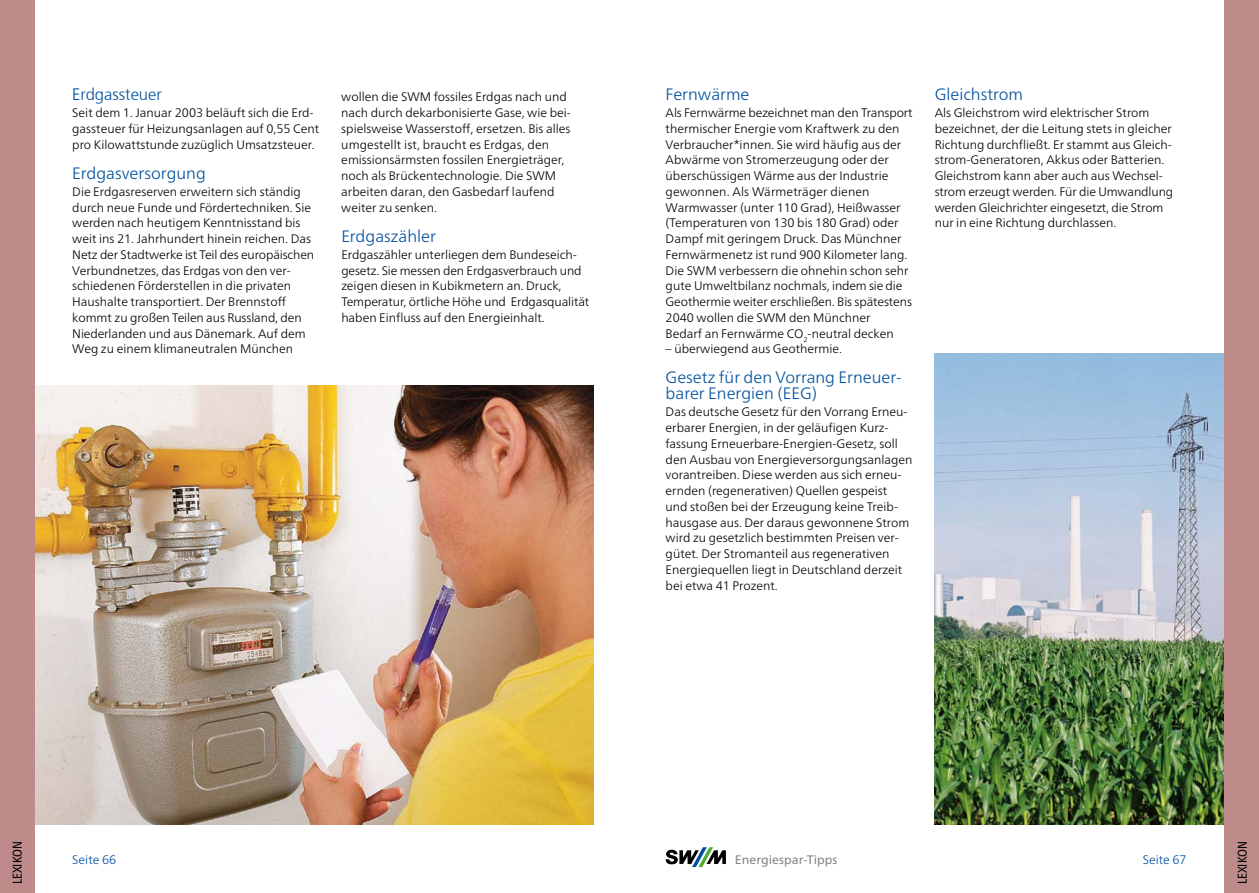
<style>
.page{position:relative;width:1259px;height:893px;background:#fff}
.page>*{position:absolute;margin:0;border:0;box-sizing:border-box;transform-origin:0 0}
.t1{font:300 16.5px/15.8px "Frutiger Neue LT Pro";color:#004f9f}
.t2{font:300 16.5px "Frutiger";color:#004f9f}
.t3{font:condensed 12.75px "Frutiger Neue LT Pro";color:#000}
.t4{font:300 12.3px/15.8px "Frutiger Neue LT Pro";color:#000}
.t5{font:12.3px "Frutiger Neue LT Pro";color:#878787}
.t6{font:300 12.3px "Frutiger Neue LT Pro";color:#004f9f}
</style>
<div class="page">
<svg style="left:665px;top:847px;width:61px;height:20px"></svg>
<img style="left:34px;top:386px;width:559px;height:439px">
<img style="left:934px;top:353px;width:291px;height:472px">
<div style="left:1225px;top:0;width:34px;height:893px;background:#be8b8a"></div>
<div style="left:0;top:0;width:34px;height:893px;background:#be8b8a"></div>
<h1 class="t2" style="left:72px;top:85px;width:91px">Erdgassteuer</h1>
<p class="t4" style="left:72px;top:105px;width:248px">Seit dem 1. Januar 2003 beläuft sich die Erd&shy;gassteuer für Heizungsanlagen auf 0,55 Cent pro Kilowattstunde zuzüglich Umsatzsteuer.</p>
<h1 class="t1" style="left:72px;top:165px;width:135px">Erdgasversorgung</h1>
<p class="t4" style="left:72px;top:183px;width:243px">Die Erdgasreserven erweitern sich ständig durch neue Funde und Fördertechniken. Sie werden nach heutigem Kenntnisstand bis weit ins 21. Jahrhundert hinein reichen. Das Netz der Stadtwerke ist Teil des europäischen Verbundnetzes, das Erdgas von den ver&shy;schiedenen Förderstellen in die privaten Haushalte transportiert. Der Brennstoff kommt zu großen Teilen aus Russland, den Niederlanden und aus Dänemark. Auf dem Weg zu einem klimaneutralen München</p>
<p class="t4" style="left:341px;top:89px;width:231px">wollen die SWM fossiles Erdgas nach und nach durch dekarbonisierte Gase, wie bei&shy;spielsweise Wasserstoff, ersetzen. Bis alles umgestellt ist, braucht es Erdgas, den emissionsärmsten fossilen Energieträger, noch als Brückentechnologie. Die SWM arbeiten daran, den Gasbedarf laufend weiter zu senken.</p>
<h1 class="t1" style="left:341px;top:228px;width:96px">Erdgaszähler</h1>
<p class="t4" style="left:341px;top:246px;width:249px">Erdgaszähler unterliegen dem Bundeseich&shy;gesetz. Sie messen den Erdgasverbrauch und zeigen diesen in Kubikmetern an. Druck, Temperatur, örtliche Höhe und Erdgasqualität haben Einfluss auf den Energieinhalt.</p>
<h1 class="t1" style="left:665px;top:86px;width:85px">Fernwärme</h1>
<p class="t4" style="left:665px;top:105px;width:248px">Als Fernwärme bezeichnet man den Transport thermischer Energie vom Kraftwerk zu den Verbraucher*innen. Sie wird häufig aus der Abwärme von Stromerzeugung oder der überschüssigen Wärme aus der Industrie gewonnen. Als Wärmeträger dienen Warmwasser (unter 110 Grad), Heißwasser (Temperaturen von 130 bis 180 Grad) oder Dampf mit geringem Druck. Das Münchner Fernwärmenetz ist rund 900 Kilometer lang.<br>Die SWM verbessern die ohnehin schon sehr gute Umweltbilanz nochmals, indem sie die Geothermie weiter erschließen. Bis spätestens 2040 wollen die SWM den Münchner<br>Bedarf an Fernwärme CO<sub>2</sub>-neutral decken</p>
<p class="t4" style="left:665px;top:341px;width:178px">– überwiegend aus Geothermie.</p>
<h1 class="t1" style="left:665px;top:369px;width:237px">Gesetz für den Vorrang Erneuer&shy;barer Energien (EEG)</h1>
<p class="t4" style="left:665px;top:404px;width:248px">Das deutsche Gesetz für den Vorrang Erneu&shy;erbarer Energien, in der geläufigen Kurz&shy;fassung Erneuerbare-Energien-Gesetz, soll den Ausbau von Energieversorgungsanlagen vorantreiben. Diese werden aus sich erneu&shy;ernden (regenerativen) Quellen gespeist<br>und stoßen bei der Erzeugung keine Treib&shy;hausgase aus. Der daraus gewonnene Strom wird zu gesetzlich bestimmten Preisen ver&shy;gütet. Der Stromanteil aus regenerativen Energiequellen liegt in Deutschland derzeit bei etwa 41 Prozent.</p>
<h1 class="t1" style="left:934px;top:86px;width:90px">Gleichstrom</h1>
<p class="t4" style="left:934px;top:105px;width:240px">Als Gleichstrom wird elektrischer Strom bezeichnet, der die Leitung stets in gleicher Richtung durchfließt. Er stammt aus Gleich&shy;strom-Generatoren, Akkus oder Batterien.<br>Gleichstrom kann aber auch aus Wechsel&shy;strom erzeugt werden. Für die Umwandlung werden Gleichrichter eingesetzt, die Strom nur in eine Richtung durchlassen.</p>
<p class="t3" style="left:10px;top:884px;width:45px;rotate:-90deg">LEXIKON</p>
<p class="t3" style="left:1234px;top:884px;width:45px;rotate:-90deg">LEXIKON</p>
<p class="t6" style="left:72px;top:852px;width:45px">Seite 66</p>
<p class="t5" style="left:735px;top:852px;width:104px">Energiespar-Tipps</p>
<p class="t6" style="left:1142px;top:852px;width:45px">Seite 67</p>
</div>
